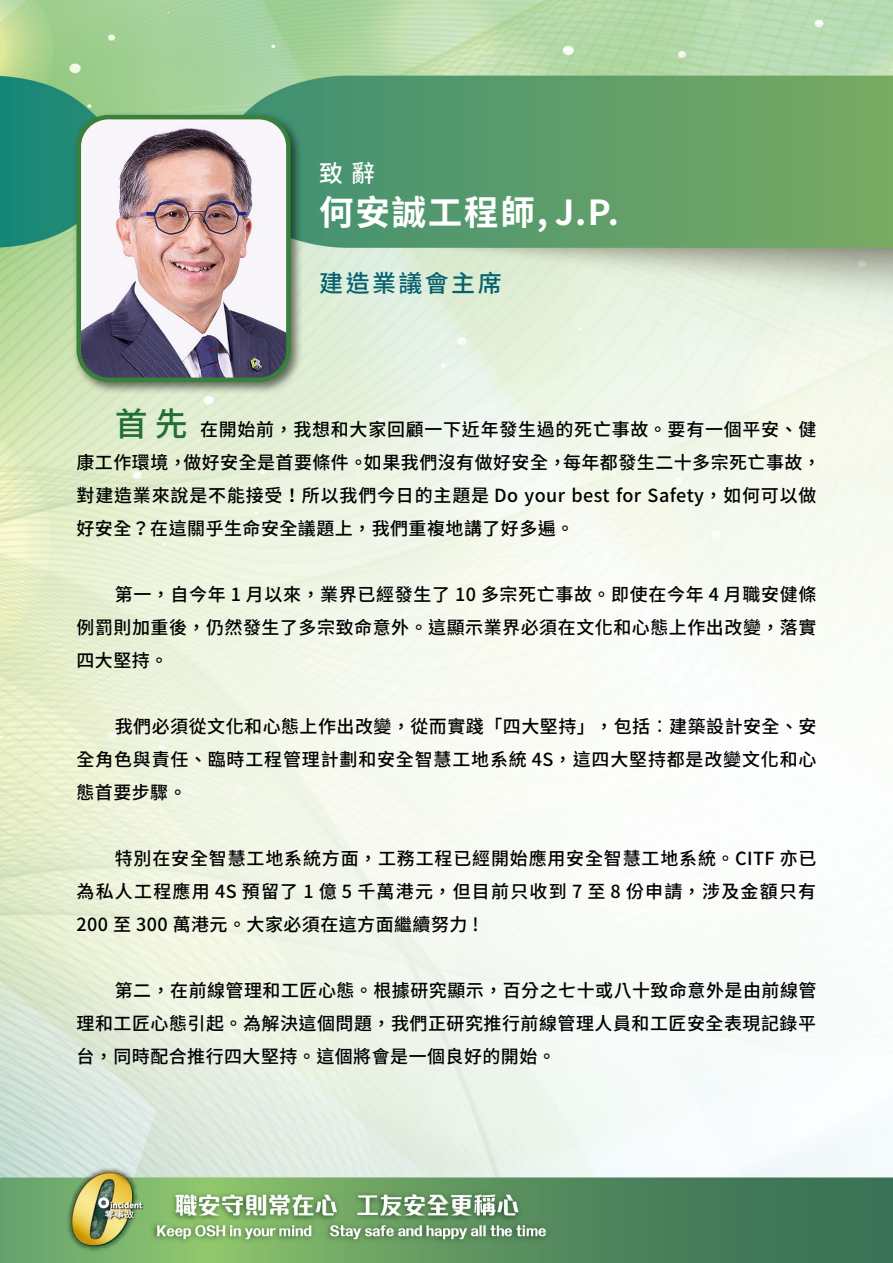
<style>
.page{position:relative;width:893px;height:1263px;background:#fff}
.page>*{position:absolute;margin:0;border:0;box-sizing:border-box;transform-origin:0 0}
.t1{font:700 34.5px "Noto Sans CJ Ktc";letter-spacing:.05em;color:#fff}
.t2{font:500 24px "Noto Sans CJ Ktc";letter-spacing:.1em;color:#04606f}
.t3{font:500 24px "Noto Sans CJ Ktc";color:#fff}
.t4{font:500 18px/33px "Noto Sans CJ Ktc";letter-spacing:.03em;color:#000;text-align:justify}
.s1{font-size:33px;color:#216e37}
</style>
<div class="page">
<img style="left:0;top:0;width:893px;height:1263px">
<div style="left:72px;top:111px;width:231px;height:284px;background:#000;opacity:.55"></div>
<img style="left:79px;top:117px;width:209px;height:263px">
<div style="left:77px;top:115px;width:214px;height:267px;border:4px solid #39803b;border-radius:30px"></div>
<p class="t3" style="left:319px;top:160px;width:57px">致 辭</p>
<h1 class="t1" style="left:319px;top:193px;width:301px">何安誠工程師, J.P.</h1>
<h2 class="t2" style="left:319px;top:269px;width:184px">建造業議會主席</h2>
<p class="t4" style="left:77px;top:414px;width:746px;text-align:left;text-indent:38px"><span class="s1">首先</span> 在開始前，我想和大家回顧一下近年發生過的死亡事故。要有一個平安、健康工作環境，做好安全是首要條件。如果我們沒有做好安全，每年都發生二十多宗死亡事故，對建造業來說是不能接受！所以我們今日的主題是 Do your best for Safety，如何可以做好安全？在這關乎生命安全議題上，我們重複地講了好多遍。</p>
<p class="t4" style="left:77px;top:579px;width:741px;text-indent:38px">第一，自今年 1 月以來，業界已經發生了 10 多宗死亡事故。即使在今年 4 月職安健條例罰則加重後，仍然發生了多宗致命意外。這顯示業界必須在文化和心態上作出改變，落實四大堅持。</p>
<p class="t4" style="left:77px;top:711px;width:741px;text-indent:38px">我們必須從文化和心態上作出改變，從而實踐「四大堅持」，包括︰建築設計安全、安全角色與責任、臨時工程管理計劃和安全智慧工地系統 4S，這四大堅持都是改變文化和心態首要步驟。</p>
<p class="t4" style="left:77px;top:843px;width:742px;text-indent:38px">特別在安全智慧工地系統方面，工務工程已經開始應用安全智慧工地系統。CITF 亦已為私人工程應用 4S 預留了 1 億 5 千萬港元，但目前只收到 7 至 8 份申請，涉及金額只有200 至 300 萬港元。大家必須在這方面繼續努力 !</p>
<p class="t4" style="left:77px;top:975px;width:741px;text-indent:38px">第二，在前線管理和工匠心態。根據研究顯示，百分之七十或八十致命意外是由前線管理和工匠心態引起。為解決這個問題，我們正研究推行前線管理人員和工匠安全表現記錄平台，同時配合推行四大堅持。這個將會是一個良好的開始。</p>
</div>
